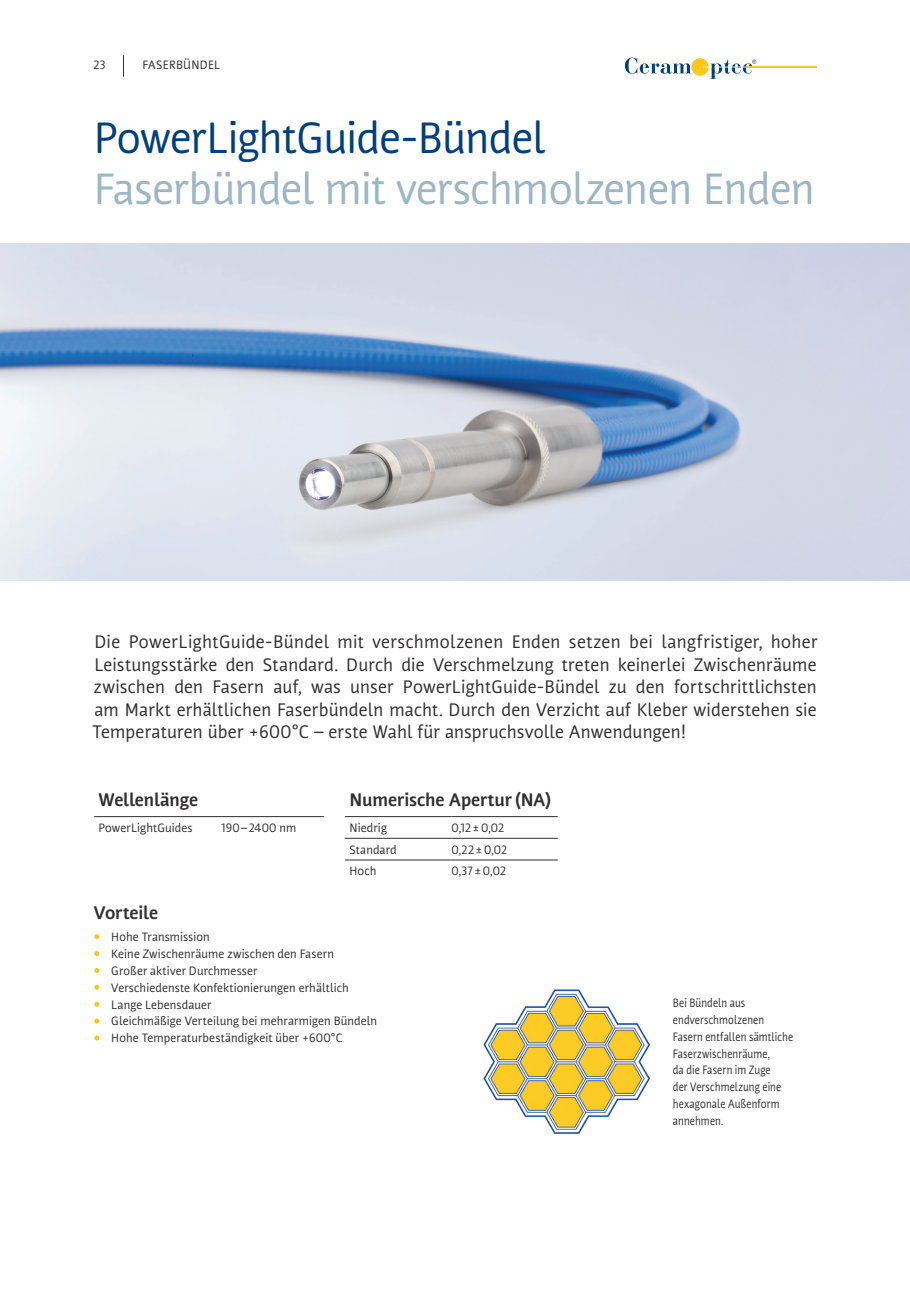
<style>
.page{position:relative;width:910px;height:1289px;background:#fff}
.page>*{position:absolute;margin:0;border:0;box-sizing:border-box;transform-origin:0 0}
.H2_Orange{font:43.5px "Nuvo Pro";letter-spacing:-.015em;color:#9cb6c5}
.H2_Orange-2{font:43.5px "Nuvo Pro";letter-spacing:-.015em;color:#01407e}
.Fließtext_schwarz{font:18px/22.5px "Nuvo Pro";letter-spacing:.01em;color:#312f30;text-align:justify}
.Fließtext_schwarz-2{font:700 18px "Nuvo Pro";letter-spacing:-.005em;color:#312f30}
.Fließtext_schwarz-3{font:12px "Nuvo Pro";letter-spacing:.01em;color:#312f30}
.Fließtext_schwarz-4{font:12px/17px "Nuvo Pro";letter-spacing:.01em;color:#312f30;scale:.87 1}
</style>
<div class="page">
<svg style="left:625px;top:58px;width:66px;height:16px"></svg>
<div style="left:691px;top:58px;width:18px;height:18px;background:#fec719;border-radius:50%"></div>
<svg style="left:703px;top:59px;width:53px;height:20px"></svg>
<hr style="left:746px;top:66px;width:70px;height:1px;background:#fec719">
<svg style="left:94px;top:934px;width:5px;height:5px"></svg>
<svg style="left:94px;top:951px;width:5px;height:5px"></svg>
<svg style="left:94px;top:967px;width:5px;height:6px"></svg>
<svg style="left:94px;top:984px;width:5px;height:5px"></svg>
<svg style="left:94px;top:1001px;width:5px;height:5px"></svg>
<svg style="left:94px;top:1018px;width:5px;height:5px"></svg>
<svg style="left:94px;top:1035px;width:5px;height:5px"></svg>
<hr style="left:345px;top:816px;width:106px;height:1px;background:#312f30">
<hr style="left:451px;top:816px;width:107px;height:1px;background:#312f30">
<hr style="left:94px;top:816px;width:128px;height:1px;background:#312f30">
<hr style="left:222px;top:816px;width:102px;height:1px;background:#312f30">
<hr style="left:345px;top:838px;width:106px;height:1px;background:#312f30">
<hr style="left:451px;top:838px;width:107px;height:1px;background:#312f30">
<hr style="left:345px;top:859px;width:106px;height:1px;background:#312f30">
<hr style="left:451px;top:859px;width:107px;height:1px;background:#312f30">
<img style="left:0;top:243px;width:910px;height:338px">
<img style="left:483px;top:989px;width:167px;height:145px">
<svg style="left:123px;top:55px;width:1px;height:22px"></svg>
<p class="Fließtext_schwarz-3" style="left:94px;top:57px;width:14px">23</p>
<p class="Fließtext_schwarz-3" style="left:142px;top:57px;width:79px">FASERBÜNDEL</p>
<p class="Fließtext_schwarz-3" style="left:100px;top:57px;width:5px">1</p>
<p class="H2_Orange-2" style="left:94px;top:111px;width:453px">PowerLightGuide-Bündel</p>
<p class="H2_Orange" style="left:94px;top:162px;width:722px">Faserbündel mit verschmolzenen Enden</p>
<p class="Fließtext_schwarz" style="left:93px;top:630px;width:727px">Die PowerLightGuide-Bündel mit verschmolzenen Enden setzen bei langfristiger, hoher Leistungsstärke den Standard. Durch die Verschmelzung treten keinerlei Zwischenräume zwischen den Fasern auf, was unser PowerLightGuide-Bündel zu den fortschrittlichsten am Markt erhältlichen Faserbündeln macht. Durch den Verzicht auf Kleber widerstehen sie Temperaturen über +600°C – erste Wahl für anspruchsvolle Anwendungen!</p>
<p class="Fließtext_schwarz-2" style="left:99px;top:788px;width:101px">Wellenlänge</p>
<p class="Fließtext_schwarz-2" style="left:349px;top:788px;width:204px">Numerische Apertur (NA)</p>
<p class="Fließtext_schwarz-3" style="left:99px;top:820px;width:96px">PowerLightGuides</p>
<p class="Fließtext_schwarz-3" style="left:222px;top:820px;width:76px">190–2400 nm</p>
<p class="Fließtext_schwarz-3" style="left:349px;top:820px;width:39px">Niedrig</p>
<p class="Fließtext_schwarz-3" style="left:451px;top:820px;width:54px">0,12±0,02</p>
<p class="Fließtext_schwarz-3" style="left:349px;top:842px;width:49px">Standard</p>
<p class="Fließtext_schwarz-3" style="left:451px;top:842px;width:57px">0,22±0,02</p>
<p class="Fließtext_schwarz-3" style="left:349px;top:863px;width:29px">Hoch</p>
<p class="Fließtext_schwarz-3" style="left:451px;top:863px;width:56px">0,37±0,02</p>
<p class="Fließtext_schwarz-2" style="left:94px;top:900px;width:66px">Vorteile</p>
<p class="Fließtext_schwarz-3" style="left:111px;top:929px;width:100px">Hohe Transmission</p>
<p class="Fließtext_schwarz-3" style="left:111px;top:946px;width:224px">Keine Zwischenräume zwischen den Fasern</p>
<p class="Fließtext_schwarz-3" style="left:111px;top:963px;width:148px">Großer aktiver Durchmesser</p>
<p class="Fließtext_schwarz-3" style="left:111px;top:980px;width:239px">Verschiedenste Konfektionierungen erhältlich</p>
<p class="Fließtext_schwarz-3" style="left:111px;top:996px;width:102px">Lange Lebensdauer</p>
<p class="Fließtext_schwarz-3" style="left:111px;top:1013px;width:267px">Gleichmäßige Verteilung bei mehrarmigen Bündeln</p>
<p class="Fließtext_schwarz-3" style="left:111px;top:1030px;width:233px">Hohe Temperaturbeständigkeit über +600°C</p>
<p class="Fließtext_schwarz-4" style="left:673px;top:994px;width:140px">Bei Bündeln aus endverschmolzenen<br>Fasern entfallen sämtliche<br>Faserzwischenräume,<br>da die Fasern im Zuge<br>der Verschmelzung eine hexagonale Außenform annehmen.</p>
</div>
